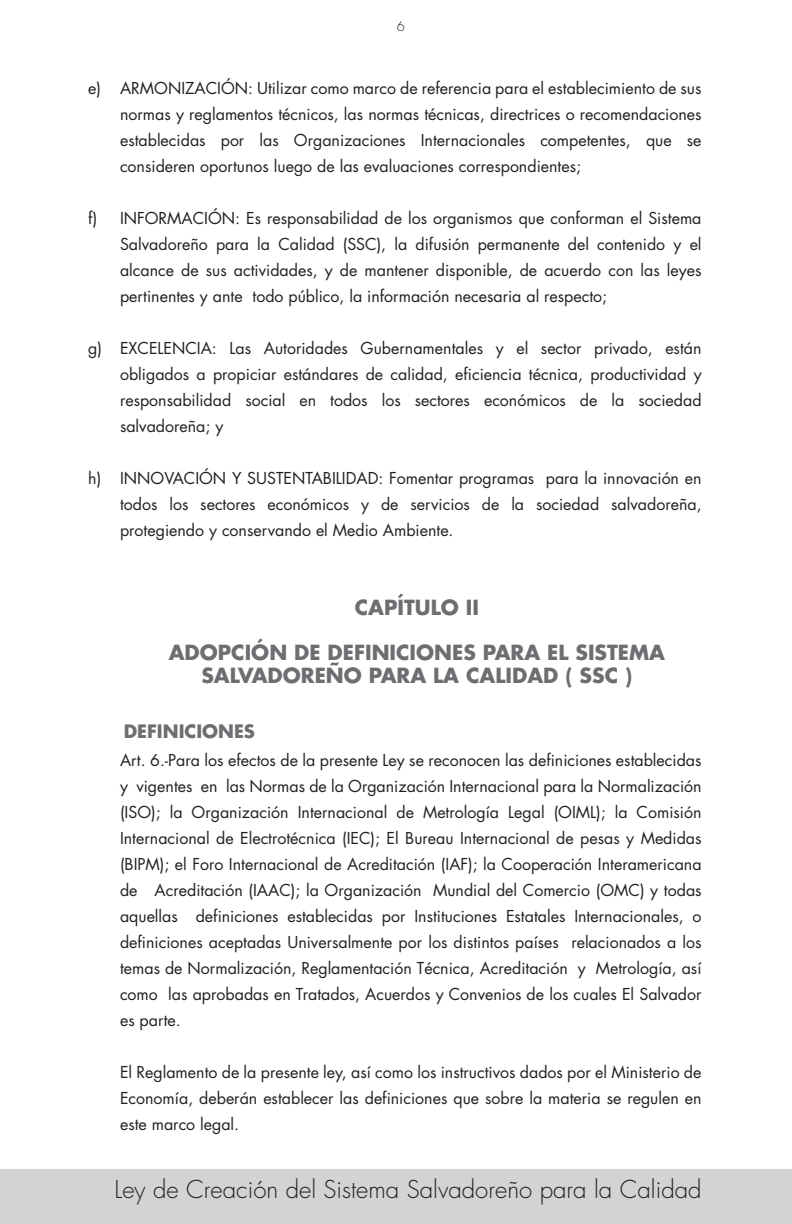
<style>
.page{position:relative;width:792px;height:1224px;background:#fff}
.page>*{position:absolute;margin:0;border:0;box-sizing:border-box;transform-origin:0 0}
.t1{font:300 24px "Futura";color:#231f20}
.t2{font:700 20.4px/22.6px "Futura";color:#6d6e71;text-align:center}
.t3{font:700 18px "Futura";color:#6d6e71}
.t4{font:16px/26px "Futura";color:#231f20;text-align:justify}
.t5{font:300 13px "Futura";color:#231f20}
</style>
<div class="page">
<div style="left:0;top:1170px;width:792px;height:54px;background:#d1d3d4"></div>
<p class="t4" style="left:88px;top:75px;width:14px">e)</p>
<p class="t4" style="left:88px;top:205px;width:10px">f)</p>
<p class="t4" style="left:88px;top:335px;width:15px">g)</p>
<p class="t4" style="left:88px;top:465px;width:15px">h)</p>
<p class="t5" style="left:397px;top:18px;width:10px">6</p>
<p class="t4" style="left:120px;top:75px;width:583px">ARMONIZACIÓN: Utilizar como marco de referencia para el establecimiento de sus normas y reglamentos técnicos, las normas técnicas, directrices o recomendaciones establecidas por las Organizaciones Internacionales competentes, que se consideren oportunos luego de las evaluaciones correspondientes;</p>
<p class="t4" style="left:120px;top:205px;width:583px">INFORMACIÓN: Es responsabilidad de los organismos que conforman el Sistema Salvadoreño para la Calidad (SSC), la difusión permanente del contenido y el alcance de sus actividades, y de mantener disponible, de acuerdo con las leyes pertinentes y ante todo público, la información necesaria al respecto;</p>
<p class="t4" style="left:120px;top:335px;width:583px">EXCELENCIA: Las Autoridades Gubernamentales y el sector privado, están obligados a propiciar estándares de calidad, eficiencia técnica, productividad y responsabilidad social en todos los sectores económicos de la sociedad salvadoreña; y</p>
<p class="t4" style="left:120px;top:465px;width:583px">INNOVACIÓN Y SUSTENTABILIDAD: Fomentar programas para la innovación en todos los sectores económicos y de servicios de la sociedad salvadoreña, protegiendo y conservando el Medio Ambiente.</p>
<p class="t2" style="left:355px;top:595px;width:126px">CAPÍTULO II</p>
<p class="t2" style="left:169px;top:641px;width:498px">ADOPCIÓN DE DEFINICIONES PARA EL SISTEMA<br>SALVADOREÑO PARA LA CALIDAD ( SSC )</p>
<p class="t3" style="left:124px;top:719px;width:133px">DEFINICIONES</p>
<p class="t4" style="left:120px;top:747px;width:583px">Art. 6.-Para los efectos de la presente Ley se reconocen las definiciones establecidas y vigentes en las Normas de la Organización Internacional para la Normalización (ISO); la Organización Internacional de Metrología Legal (OIML); la Comisión Internacional de Electrotécnica (IEC); El Bureau Internacional de pesas y Medidas (BIPM); el Foro Internacional de Acreditación (IAF); la Cooperación Interamericana de Acreditación (IAAC); la Organización Mundial del Comercio (OMC) y todas aquellas definiciones establecidas por Instituciones Estatales Internacionales, o definiciones aceptadas Universalmente por los distintos países relacionados a los temas de Normalización, Reglamentación Técnica, Acreditación y Metrología, así como las aprobadas en Tratados, Acuerdos y Convenios de los cuales El Salvador es parte.</p>
<p class="t4" style="left:120px;top:1059px;width:583px">El Reglamento de la presente ley, así como los instructivos dados por el Ministerio de Economía, deberán establecer las definiciones que sobre la materia se regulen en este marco legal.</p>
<p class="t1" style="left:115px;top:1174px;width:589px">Ley de Creación del Sistema Salvadoreño para la Calidad</p>
</div>
